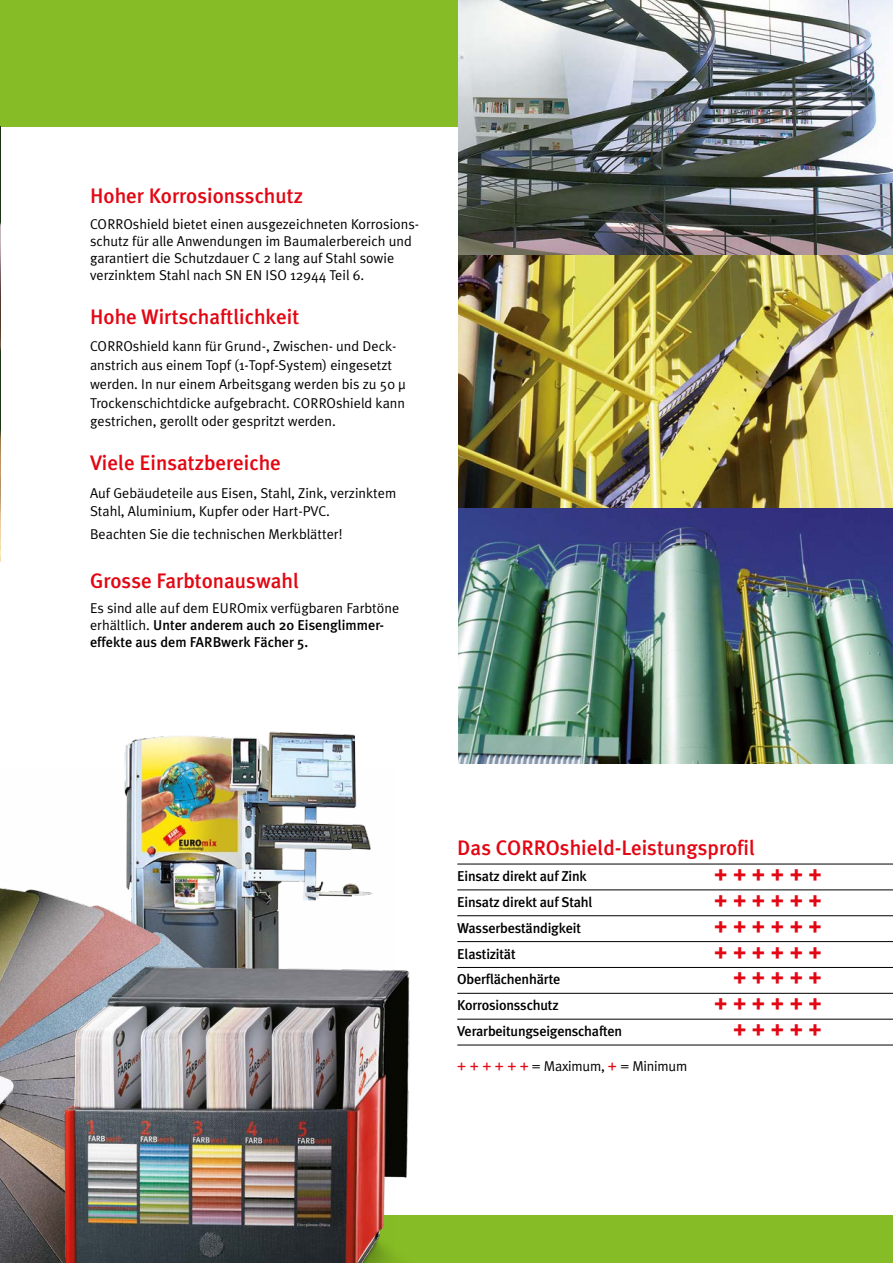
<style>
.page{position:relative;width:893px;height:1263px;background:#fff}
.page>*{position:absolute;margin:0;border:0;box-sizing:border-box;transform-origin:0 0}
.Fliess_Meta{font:500 21px "Meta Plus";color:#e30613}
.t1{font:900 18px "Meta Plus";color:#e30613}
.Titel_3{font:14.25px/18.8px "Meta Plus Normal";color:#000}
.t2{font:500 14.25px/17.1px "Meta Plus";letter-spacing:-.015em;color:#000}
.s1{font-family:"Meta Plus Normal";font-weight:400}
.s2{font-size:18px;color:#e30613}
</style>
<div class="page">
<img style="left:124px;top:731px;width:232px;height:39px">
<div style="left:0;top:1215px;width:893px;height:48px;background:#86bc25"></div>
<div style="left:0;top:0;width:893px;height:127px;background:#86bc25"></div>
<img style="left:459px;top:255px;width:434px;height:254px">
<img style="left:459px;top:0;width:434px;height:255px">
<img style="left:0;top:127px;width:1px;height:434px">
<img style="left:459px;top:509px;width:434px;height:254px">
<img style="left:0;top:770px;width:373px;height:147px">
<hr style="left:457px;top:864px;width:436px;height:1px;background:#000">
<hr style="left:457px;top:889px;width:436px;height:1px;background:#000">
<hr style="left:457px;top:915px;width:436px;height:1px;background:#000">
<hr style="left:457px;top:941px;width:436px;height:1px;background:#000">
<hr style="left:457px;top:967px;width:436px;height:1px;background:#000">
<hr style="left:457px;top:993px;width:436px;height:1px;background:#000">
<hr style="left:457px;top:1019px;width:436px;height:1px;background:#000">
<hr style="left:457px;top:1045px;width:436px;height:1px;background:#000">
<img style="left:0;top:917px;width:507px;height:346px">
<p class="Fliess_Meta" style="left:90px;top:184px;width:214px">Hoher Korrosionsschutz</p>
<p class="Titel_3" style="left:90px;top:215px;width:331px;line-height:17.1px">CORROshield bietet einen ausgezeichneten Korrosions&shy;schutz für alle Anwendungen im Baumalerbereich und garantiert die Schutzdauer C 2 lang auf Stahl sowie verzinktem Stahl nach SN EN ISO 12944 Teil 6.</p>
<p class="Fliess_Meta" style="left:90px;top:305px;width:211px">Hohe Wirtschaftlichkeit</p>
<p class="Titel_3" style="left:90px;top:337px;width:317px">CORROshield kann für Grund-, Zwischen- und Deck&shy;anstrich aus einem Topf (1-Topf-System) eingesetzt werden. In nur einem Arbeitsgang werden bis zu 50 µ Trockenschichtdicke aufgebracht. CORROshield kann gestrichen, gerollt oder gespritzt werden.</p>
<p class="Fliess_Meta" style="left:90px;top:451px;width:192px">Viele Einsatzbereiche</p>
<p class="Titel_3" style="left:90px;top:483px;width:308px">Auf Gebäudeteile aus Eisen, Stahl, Zink, verzinktem<br>Stahl, Aluminium, Kupfer oder Hart-PVC.</p>
<p class="Titel_3" style="left:90px;top:525px;width:254px">Beachten Sie die technischen Merkblätter!</p>
<p class="Fliess_Meta" style="left:90px;top:568px;width:210px">Grosse Farbtonauswahl</p>
<p class="t2" style="left:90px;top:600px;width:311px"><span class="s1">Es sind alle auf dem EUROmix verfügbaren Farbtöne erhältlich.</span> Unter anderem auch 20 Eisenglimmer&shy;effekte aus dem FARBwerk Fächer 5.</p>
<p class="Fliess_Meta" style="left:457px;top:836px;width:299px">Das CORROshield-Leistungsprofil</p>
<p class="t2" style="left:457px;top:867px;width:131px">Einsatz direkt auf Zink</p>
<p class="t1" style="left:715px;top:864px;width:109px">+ + + + + +</p>
<p class="t2" style="left:457px;top:893px;width:137px">Einsatz direkt auf Stahl</p>
<p class="t1" style="left:715px;top:890px;width:109px">+ + + + + +</p>
<p class="t2" style="left:457px;top:919px;width:125px">Wasserbeständigkeit</p>
<p class="t1" style="left:715px;top:916px;width:109px">+ + + + + +</p>
<p class="t2" style="left:457px;top:945px;width:60px">Elastizität</p>
<p class="t1" style="left:715px;top:942px;width:109px">+ + + + + +</p>
<p class="t2" style="left:457px;top:971px;width:105px">Oberflächenhärte</p>
<p class="t1" style="left:733px;top:968px;width:90px">+ + + + +</p>
<p class="t2" style="left:457px;top:997px;width:103px">Korrosionsschutz</p>
<p class="t1" style="left:715px;top:993px;width:109px">+ + + + + +</p>
<p class="t2" style="left:457px;top:1022px;width:166px">Verarbeitungseigenschaften</p>
<p class="t1" style="left:733px;top:1019px;width:90px">+ + + + +</p>
<p class="Titel_3" style="left:457px;top:1056px;width:232px"><span class="s2">+ + + + + +</span> = Maximum, <span class="s2">+</span> = Minimum</p>
</div>
